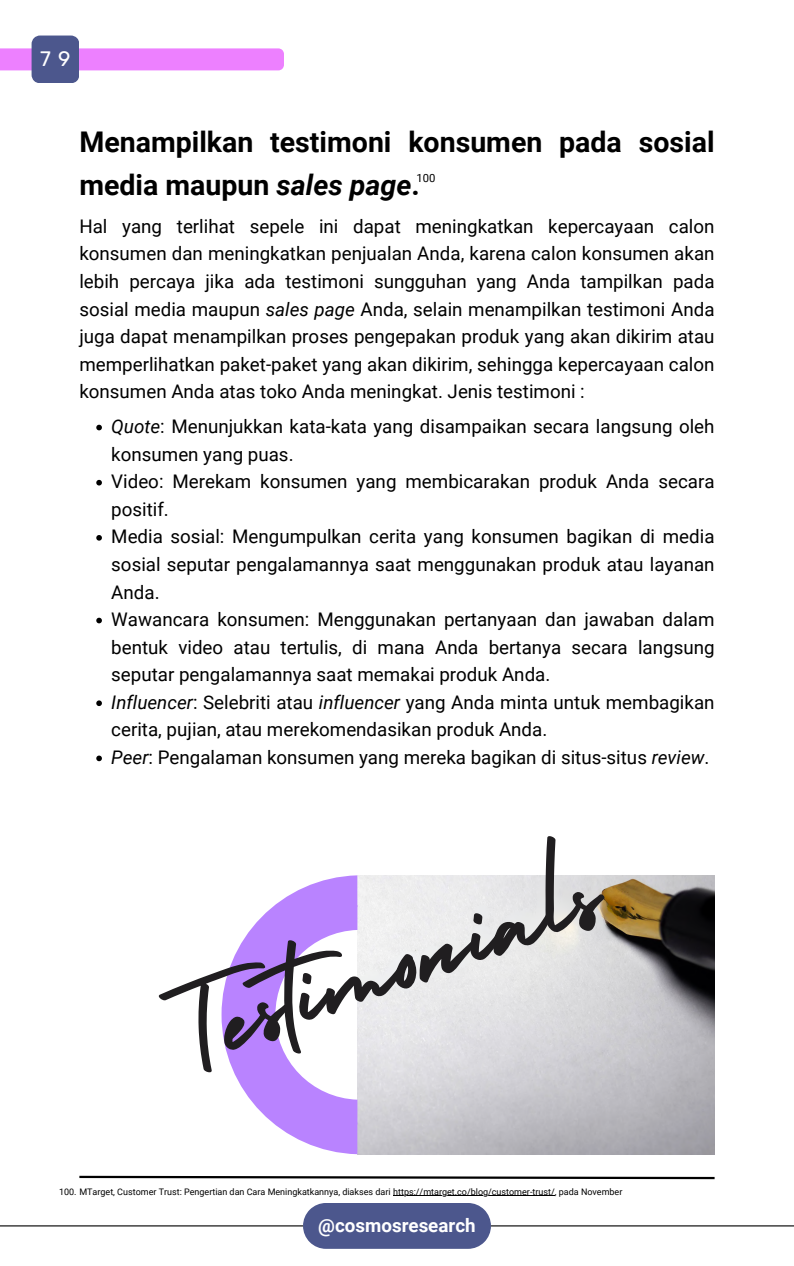
<style>
.page{position:relative;width:794px;height:1266px;background:#fff}
.page>*{position:absolute;margin:0;border:0;box-sizing:border-box;transform-origin:0 0}
.t1{font:134.32px "Holiday";color:#201e20}
.t2{font:700 28.5px/42.8px "Roboto";color:#000}
.t3{font:20.92px "Rubik";color:#fff}
.t4{font:18.75px/27.6px "Roboto";color:#000;text-align:justify}
.t5{font:700 18.75px "Roboto";color:#fff}
.t6{font:11.25px "Roboto";color:#000}
.t7{font:9px "Roboto";color:#000}
.s1{font-style:italic}
</style>
<div class="page">
<svg style="left:0;top:36px;width:284px;height:47px"></svg>
<div style="left:303px;top:1203px;width:187px;height:45px;background:#4c578d"></div>
<hr style="left:0;top:1225px;width:303px;height:1px;background:#000">
<hr style="left:490px;top:1225px;width:303px;height:1px;background:#000">
<img style="left:357px;top:875px;width:357px;height:279px">
<svg style="left:79px;top:1175px;width:636px;height:5px"></svg>
<svg style="left:221px;top:875px;width:136px;height:279px"></svg>
<svg style="left:96px;top:425px;width:6px;height:5px"></svg>
<svg style="left:96px;top:480px;width:6px;height:5px"></svg>
<svg style="left:96px;top:535px;width:6px;height:5px"></svg>
<svg style="left:96px;top:618px;width:6px;height:5px"></svg>
<svg style="left:96px;top:700px;width:6px;height:6px"></svg>
<svg style="left:96px;top:755px;width:6px;height:6px"></svg>
<hr style="left:393px;top:1195px;width:161px;height:1px;background:#000">
<p class="t3" style="left:40px;top:46px;width:32px">7 9</p>
<h2 class="t2" style="left:79px;top:121px;width:636px">Menampilkan testimoni konsumen pada sosial media maupun <span class="s1">sales page</span>.</h2>
<p class="t6" style="left:416px;top:172px;width:20px">100</p>
<p class="t4" style="left:79px;top:213px;width:636px">Hal yang terlihat sepele ini dapat meningkatkan kepercayaan calon konsumen dan meningkatkan penjualan Anda, karena calon konsumen akan lebih percaya jika ada testimoni sungguhan yang Anda tampilkan pada sosial media maupun <span class="s1">sales page</span> Anda, selain menampilkan testimoni Anda juga dapat menampilkan proses pengepakan produk yang akan dikirim atau memperlihatkan paket-paket yang akan dikirim, sehingga kepercayaan calon konsumen Anda atas toko Anda meningkat. Jenis testimoni :</p>
<p class="t4" style="left:111px;top:413px;width:604px;text-align:left"><span class="s1">Quote</span>: Menunjukkan kata-kata yang disampaikan secara langsung oleh konsumen yang puas.<br>Video: Merekam konsumen yang membicarakan produk Anda secara positif.<br>Media sosial: Mengumpulkan cerita yang konsumen bagikan di media sosial seputar pengalamannya saat menggunakan produk atau layanan Anda.<br>Wawancara konsumen: Menggunakan pertanyaan dan jawaban dalam bentuk video atau tertulis, di mana Anda bertanya secara langsung seputar pengalamannya saat memakai produk Anda.<br><span class="s1">Influencer</span>: Selebriti atau <span class="s1">influencer</span> yang Anda minta untuk membagikan cerita, pujian, atau merekomendasikan produk Anda.<br><span class="s1">Peer</span>: Pengalaman konsumen yang mereka bagikan di situs-situs <span class="s1">review</span>.</p>
<h1 class="t1" style="left:135px;top:940px;width:455px;rotate:-19deg">Testimonials</h1>
<p class="t7" style="left:59px;top:1186px;width:564px">100. MTarget, Customer Trust: Pengertian dan Cara Meningkatkannya, diakses dari https://mtarget.co/blog/customer-trust/, pada November</p>
<p class="t5" style="left:318px;top:1214px;width:159px">@cosmosresearch</p>
</div>
